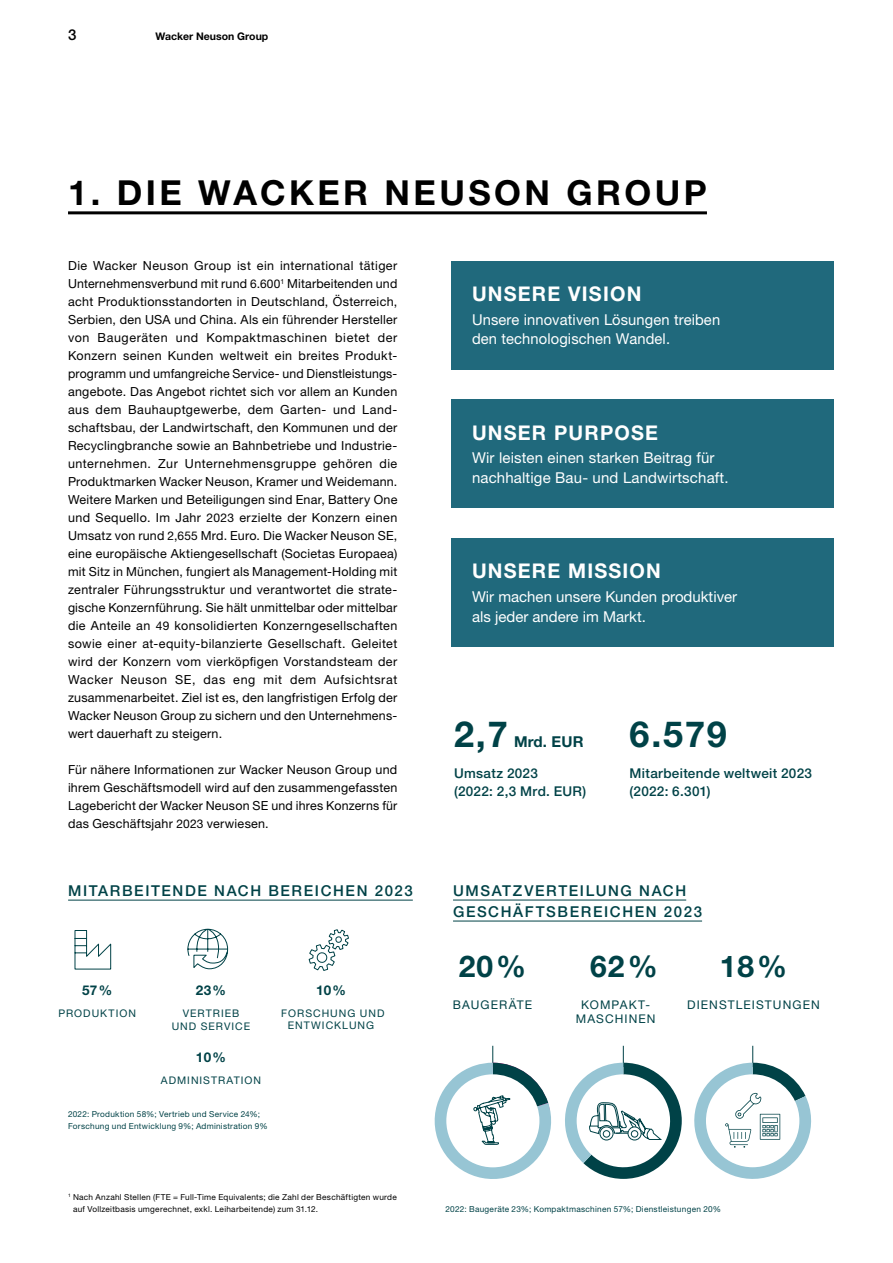
<style>
.page{position:relative;width:893px;height:1263px;background:#fff}
.page>*{position:absolute;margin:0;border:0;box-sizing:border-box;transform-origin:0 0}
.t1{font:700 36px "Helvetica Neue LTW1 G";color:#004247}
.t2{font:700 34.5px "Helvetica Neue LTW1 G";letter-spacing:.1em;color:#000}
.t3{font:700 30px "Helvetica Neue LTW1 G";color:#004247}
.t4{font:700 20.25px "Helvetica Neue LTW1 G";letter-spacing:.06em;color:#fff}
.t5{font:15px/19.5px "Helvetica Neue LTW1 G";letter-spacing:.01em;color:#fff}
.t6{font:500 15px/21px "Helvetica Neue LTW1 G";letter-spacing:.11em;color:#004247}
.t7{font:700 15px "Helvetica Neue LTW1 G";letter-spacing:.01em;color:#004247}
.t8{font:500 15px "Helvetica Neue LTW1 G";color:#000}
.t9{font:500 13.5px/18px "Helvetica Neue LTW1 G";letter-spacing:.02em;color:#004247}
.t10{font:700 13.5px "Helvetica Neue LTW1 G";letter-spacing:.025em;color:#004247}
.t11{font:12.6px/18px "Helvetica Neue LTW1 G";letter-spacing:.015em;color:#000;text-align:justify}
.t12{font:12px "Helvetica Neue LTW1 G";letter-spacing:.09em;color:#004247}
.t13{font:10.5px/12.6px "Helvetica Neue LTW1 G";letter-spacing:.095em;color:#004247;text-align:center}
.t14{font:700 10.5px "Helvetica Neue LTW1 G";color:#000}
.t15{font:8.25px/12px "Helvetica Neue LTW1 G";letter-spacing:.03em;color:#004247}
.t16{font:8.25px/12px "Helvetica Neue LTW1 G";letter-spacing:.03em;color:#000}
.s1{font-size:12px}
</style>
<div class="page">
<hr style="left:453px;top:900px;width:233px;height:1px;background:#004247">
<hr style="left:453px;top:921px;width:249px;height:1px;background:#004247">
<hr style="left:68px;top:900px;width:345px;height:1px;background:#004247">
<div style="left:451px;top:261px;width:382px;height:108px;background:#20697c"></div>
<div style="left:451px;top:400px;width:382px;height:108px;background:#20697c"></div>
<div style="left:451px;top:539px;width:382px;height:108px;background:#20697c"></div>
<svg style="left:308px;top:929px;width:41px;height:42px"></svg>
<svg style="left:187px;top:899px;width:41px;height:70px"></svg>
<svg style="left:74px;top:930px;width:37px;height:40px"></svg>
<svg style="left:434px;top:1046px;width:378px;height:133px"></svg>
<hr style="left:68px;top:211px;width:639px;height:3px;background:#000">
<p class="t8" style="left:68px;top:26px;width:10px">3</p>
<p class="t14" style="left:155px;top:30px;width:114px">Wacker Neuson Group</p>
<h2 class="t2" style="left:68px;top:172px;width:640px">1. DIE WACKER NEUSON GROUP</h2>
<p class="t11" style="left:68px;top:256px;width:331px">Die Wacker Neuson Group ist ein international tätiger Unternehmensverbund mit rund <span class="s1">6</span>.<span class="s1">600</span><sup>1</sup> Mitarbeitenden und acht Produktionsstandorten in Deutschland, Österreich, Serbien, den USA und China. Als ein führender Hersteller von Baugeräten und Kompaktmaschinen bietet der Konzern seinen Kunden weltweit ein breites Produkt&shy;programm und umfangreiche Service- und Dienstleistungs&shy;angebote. Das Angebot richtet sich vor allem an Kunden aus dem Bauhauptgewerbe, dem Garten- und Land&shy;schaftsbau, der Landwirtschaft, den Kommunen und der Recyclingbranche sowie an Bahnbetriebe und Industrie&shy;unternehmen. Zur Unternehmensgruppe gehören die Produktmarken Wacker Neuson, Kramer und Weidemann.<br>Weitere Marken und Beteiligungen sind Enar, Battery One und Sequello. Im Jahr <span class="s1">2023</span> erzielte der Konzern einen Umsatz von rund <span class="s1">2</span>,<span class="s1">655</span> Mrd. Euro. Die Wacker Neuson SE, eine europäische Aktiengesellschaft (Societas Europaea) mit Sitz in München, fungiert als Management-Holding mit zentraler Führungsstruktur und verantwortet die strate&shy;gische Konzernführung. Sie hält unmittelbar oder mittelbar die Anteile an <span class="s1">49</span> konsolidierten Konzerngesellschaften sowie einer at-equity-bilanzierte Gesellschaft. Geleitet wird der Konzern vom vierköpfigen Vorstandsteam der Wacker Neuson SE, das eng mit dem Aufsichtsrat zusammenarbeitet. Ziel ist es, den langfristigen Erfolg der Wacker Neuson Group zu sichern und den Unternehmens&shy;wert dauerhaft zu steigern.</p>
<p class="t11" style="left:68px;top:760px;width:331px">Für nähere Informationen zur Wacker Neuson Group und ihrem Geschäftsmodell wird auf den zusammengefassten Lagebericht der Wacker Neuson SE und ihres Konzerns für das Geschäftsjahr <span class="s1">2023</span> verwiesen.</p>
<p class="t6" style="left:68px;top:880px;width:346px">MITARBEITENDE NACH BEREICHEN 2023</p>
<p class="t10" style="left:82px;top:982px;width:32px">57%</p>
<p class="t10" style="left:196px;top:982px;width:32px">23%</p>
<p class="t10" style="left:316px;top:982px;width:32px">10%</p>
<p class="t13" style="left:58px;top:1006px;width:79px">PRODUKTION</p>
<p class="t13" style="left:172px;top:1007px;width:80px">VERTRIEB<br>UND SERVICE</p>
<p class="t10" style="left:196px;top:1049px;width:32px">10%</p>
<p class="t13" style="left:161px;top:1074px;width:102px">ADMINISTRATION</p>
<p class="t15" style="left:68px;top:1108px;width:201px">2022: Produktion 58%; Vertrieb und Service 24%;<br>Forschung und Entwicklung 9%; Administration 9%</p>
<p class="t13" style="left:281px;top:1007px;width:105px">FORSCHUNG UND<br>ENTWICKLUNG</p>
<p class="t16" style="left:73px;top:1190px;width:325px;text-indent:-5px"><sup>1</sup> Nach Anzahl Stellen (FTE = Full-Time Equivalents; die Zahl der Beschäftigten wurde auf Vollzeitbasis umgerechnet, exkl. Leiharbeitende) zum 31.12.</p>
<h3 class="t4" style="left:472px;top:281px;width:171px">UNSERE VISION</h3>
<p class="t5" style="left:472px;top:309px;width:250px">Unsere innovativen Lösungen treiben den technologischen Wandel.</p>
<h3 class="t4" style="left:472px;top:420px;width:187px">UNSER PURPOSE</h3>
<p class="t5" style="left:472px;top:448px;width:258px">Wir leisten einen starken Beitrag für nachhaltige Bau- und Landwirtschaft.</p>
<h3 class="t4" style="left:472px;top:559px;width:190px">UNSERE MISSION</h3>
<p class="t5" style="left:472px;top:587px;width:267px">Wir machen unsere Kunden produktiver als jeder andere im Markt.</p>
<h1 class="t1" style="left:454px;top:712px;width:55px">2,7</h1>
<h1 class="t1" style="left:630px;top:712px;width:99px">6.579</h1>
<p class="t7" style="left:514px;top:732px;width:71px">Mrd. EUR</p>
<p class="t9" style="left:454px;top:764px;width:133px">Umsatz 2023<br>(2022: 2,3 Mrd. EUR)</p>
<p class="t9" style="left:630px;top:764px;width:184px">Mitarbeitende weltweit 2023 (2022: 6.301)</p>
<p class="t6" style="left:453px;top:880px;width:251px">UMSATZVERTEILUNG NACH<br>GESCHÄFTSBEREICHEN 2023</p>
<h3 class="t3" style="left:459px;top:948px;width:69px">20%</h3>
<h3 class="t3" style="left:590px;top:948px;width:69px">62%</h3>
<h3 class="t3" style="left:720px;top:948px;width:69px">18%</h3>
<p class="t12" style="left:453px;top:997px;width:81px">BAUGERÄTE</p>
<p class="t12" style="left:581px;top:997px;width:70px">KOMPAKT-</p>
<p class="t12" style="left:687px;top:997px;width:134px">DIENSTLEISTUNGEN</p>
<p class="t12" style="left:576px;top:1012px;width:81px">MASCHINEN</p>
<p class="t15" style="left:445px;top:1202px;width:277px">2022: Baugeräte 23%; Kompaktmaschinen 57%; Dienstleistungen 20%</p>
</div>
